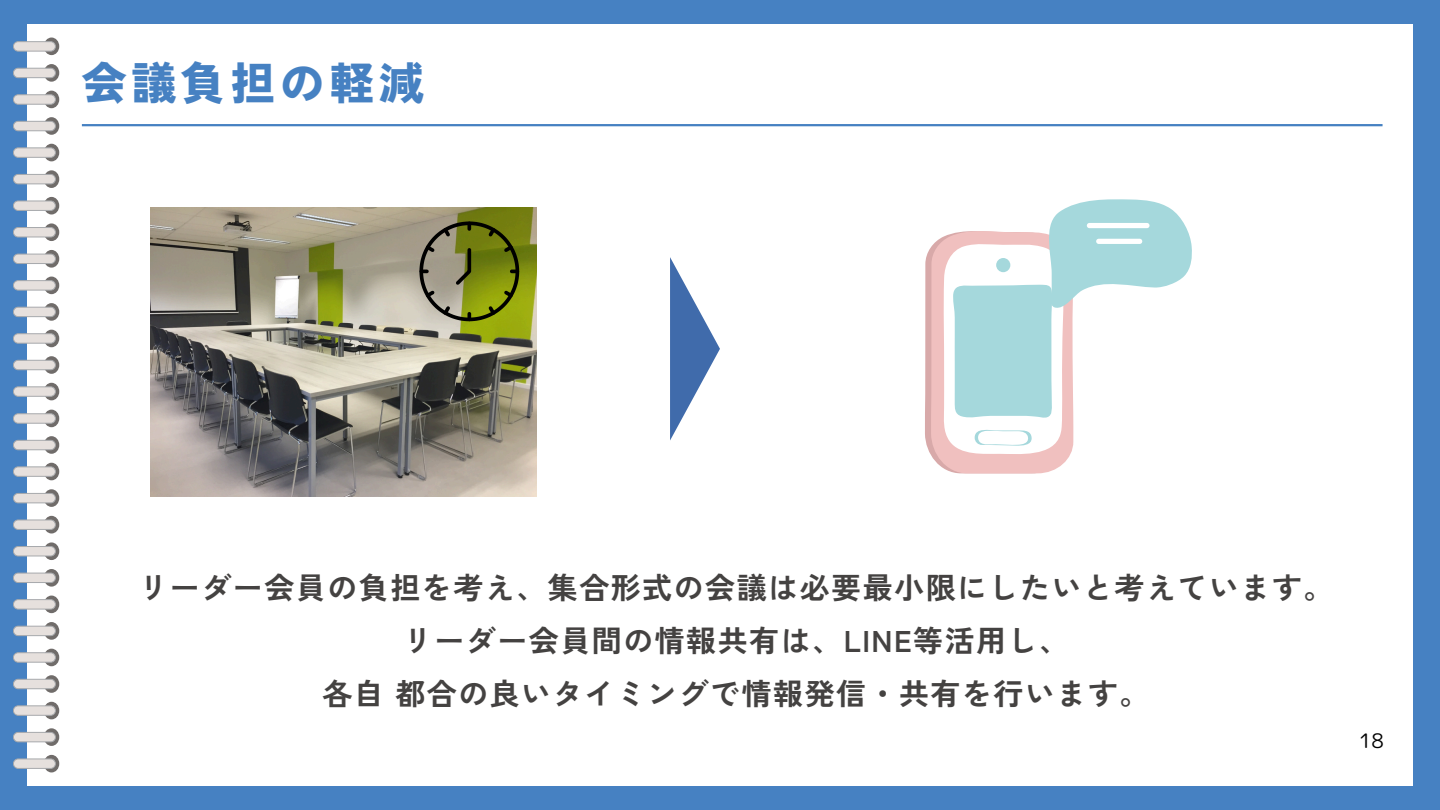
<style>
.page{position:relative;width:1440px;height:810px;background:#4681c2}
.page>*{position:absolute;margin:0;border:0;box-sizing:border-box;transform-origin:0 0}
.t1{font:900 45px "Zen Kaku Gothic New";letter-spacing:.1em;color:#4681c2}
.t2{font:700 30px/53.2px "Zen Kaku Gothic New";letter-spacing:.05em;color:#444241;text-align:center}
.t3{font:20px "rounded mplus 1 p regular";color:#000}
</style>
<div class="page">
<div style="left:27px;top:24px;width:1386px;height:762px;background:#fff"></div>
<svg style="left:13px;top:38px;width:46px;height:362px"></svg>
<svg style="left:13px;top:410px;width:46px;height:362px"></svg>
<hr style="left:82px;top:124px;width:1301px;height:2px;background:#4681c2">
<svg style="left:925px;top:199px;width:267px;height:274px"></svg>
<div style="left:1087px;top:223px;width:63px;height:5px;background:#fff;border-radius:3px"></div>
<div style="left:1096px;top:239px;width:46px;height:5px;background:#fff;border-radius:3px"></div>
<svg style="left:670px;top:257px;width:50px;height:184px"></svg>
<img style="left:150px;top:207px;width:386px;height:290px">
<svg style="left:419px;top:222px;width:100px;height:99px"></svg>
<h1 class="t1" style="left:82px;top:48px;width:343px">会議負担の軽減</h1>
<p class="t2" style="left:139px;top:559px;width:1197px">リーダー会員の負担を考え、集合形式の会議は必要最小限にしたいと考えています。リーダー会員間の情報共有は、LINE等活用し、<br>各自都合の良いタイミングで情報発信・共有を行います。</p>
<p class="t3" style="left:1359px;top:726px;width:26px">18</p>
</div>
